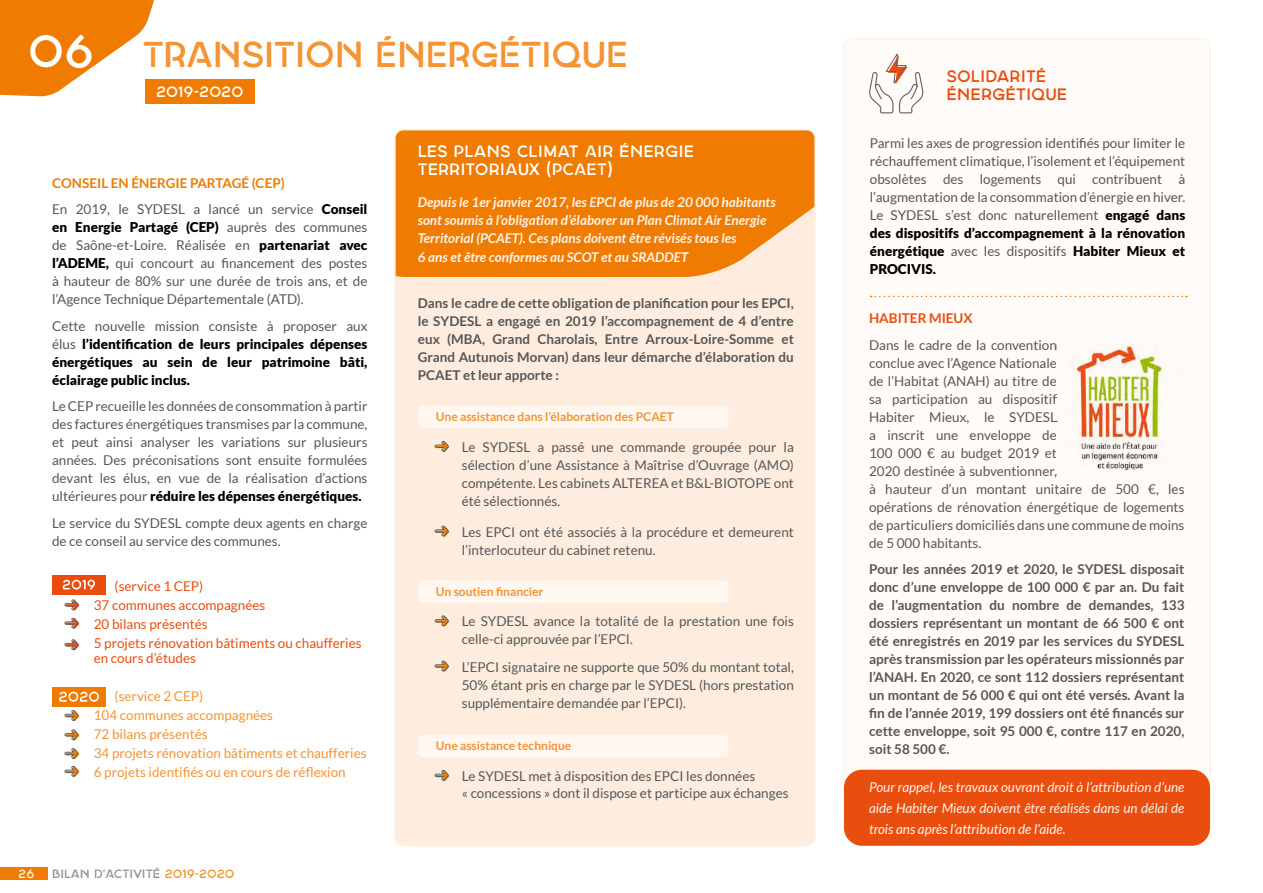
<style>
.page{position:relative;width:1263px;height:893px;background:#fff}
.page>*{position:absolute;margin:0;border:0;box-sizing:border-box;transform-origin:0 0}
.t1{font:36px "Georgina";letter-spacing:-.03em;color:#f49432}
.t2{font:16.5px/18px "Georgina";color:#fff}
.t3{font:16.5px/18px "Georgina";color:#e94e0f}
.t4{font:15px "Georgina";color:#fff}
.t5{font:13.5px/18px "Lato";color:#575756}
.t6{font:700 13.5px/18px "Lato";color:#575756;text-align:justify}
.t7{font:italic 700 13.5px/18.3px "Lato";color:#fef3e8}
.t8{font:900 13.5px/18px "Lato";color:#000;text-align:justify}
.t9{font:italic 13.5px/21px "Lato";color:#fef3e8;text-align:justify}
.t10{font:13.5px/19px "Lato";color:#f49432}
.t11{font:13.5px/19px "Lato";color:#e94e0f}
.t12{font:700 13.5px "Lato";color:#e94e0f}
.t13{font:700 12px "Lato";color:#f49432}
.t14{font:12px "Georgina";color:#90908f}
.t15{font:12px "Georgina";color:#fef3e8}
.s1{font-size:45px;color:#fff}
.s2{font-weight:700;color:#ef7b00}
.s3{font-weight:900;color:#000}
.s4{font-weight:400;color:#575756}
.s5{color:#f49432}
</style>
<div class="page">
<svg style="left:0;top:0;width:176px;height:96px"></svg>
<div style="left:0;top:867px;width:47px;height:12px;background:#ef7b00"></div>
<div style="left:844px;top:38px;width:366px;height:747px;background:#fffbf8;border-radius:9px"></div>
<div style="left:843px;top:38px;width:368px;height:748px;border:2px solid #fef3e8;border-radius:9px"></div>
<div style="left:844px;top:770px;width:366px;height:76px;background:#e94e0f;border-radius:18px"></div>
<img style="left:1072px;top:344px;width:92px;height:127px">
<svg style="left:871px;top:296px;width:316px;height:1px"></svg>
<svg style="left:869px;top:54px;width:55px;height:60px"></svg>
<div style="left:395px;top:130px;width:420px;height:716px;background:#feecde;border-radius:9px"></div>
<div style="left:397px;top:132px;width:416px;height:145px;background:#ef7b00"></div>
<div style="left:394px;top:129px;width:422px;height:717px;border:2px solid #fef3e8;border-radius:9px"></div>
<div style="left:418px;top:406px;width:310px;height:22px;background:#fff7f0"></div>
<div style="left:418px;top:580px;width:310px;height:23px;background:#fff7f0"></div>
<div style="left:418px;top:735px;width:310px;height:22px;background:#fff7f0"></div>
<svg style="left:434px;top:440px;width:15px;height:12px"></svg>
<svg style="left:434px;top:615px;width:15px;height:12px"></svg>
<svg style="left:434px;top:770px;width:15px;height:11px"></svg>
<svg style="left:434px;top:525px;width:15px;height:12px"></svg>
<svg style="left:434px;top:660px;width:15px;height:12px"></svg>
<div style="left:52px;top:575px;width:54px;height:20px;background:#e94e0f"></div>
<svg style="left:62px;top:580px;width:33px;height:10px"></svg>
<div style="left:52px;top:687px;width:54px;height:19px;background:#ef7b00"></div>
<svg style="left:59px;top:691px;width:40px;height:11px"></svg>
<svg style="left:64px;top:599px;width:15px;height:12px"></svg>
<svg style="left:64px;top:710px;width:15px;height:11px"></svg>
<svg style="left:64px;top:617px;width:15px;height:12px"></svg>
<svg style="left:64px;top:729px;width:15px;height:12px"></svg>
<svg style="left:64px;top:639px;width:15px;height:11px"></svg>
<svg style="left:64px;top:748px;width:15px;height:11px"></svg>
<svg style="left:64px;top:765px;width:15px;height:12px"></svg>
<div style="left:145px;top:80px;width:110px;height:24px;background:#ef7b00"></div>
<h1 class="t1" style="left:28px;top:35px;width:602px"><span class="s1">06</span> TRANSITION ÉNERGÉTIQUE</h1>
<p class="t4" style="left:156px;top:83px;width:89px">2019-2020</p>
<p class="t5" style="left:52px;top:170px;width:317px;line-height:26.5px"><span class="s2">CONSEIL EN ÉNERGIE PARTAGÉ (CEP)<br></span>En 2019, le SYDESL a lancé un service <span class="s3">Conseil</span></p>
<p class="t5" style="left:52px;top:218px;width:317px;text-align:justify"><span class="s3">en Energie Partagé (CEP)</span> auprès des communes de Saône-et-Loire. Réalisée en <span class="s3">partenariat avec l’ADEME,</span> qui concourt au financement des postes à hauteur de 80% sur une durée de trois ans, et de l’Agence Technique Départementale (ATD).</p>
<p class="t8" style="left:52px;top:317px;width:317px"><span class="s4">Cette nouvelle mission consiste à proposer aux élus</span> l’identification de leurs principales dépenses énergétiques au sein de leur patrimoine bâti, éclairage public inclus.</p>
<p class="t5" style="left:52px;top:397px;width:317px;text-align:justify">Le CEP recueille les données de consommation à partir des factures énergétiques transmises par la commune, et peut ainsi analyser les variations sur plusieurs années. Des préconisations sont ensuite formulées devant les élus, en vue de la réalisation d’actions ultérieures pour <span class="s3">réduire les dépenses énergétiques.</span></p>
<p class="t5" style="left:52px;top:514px;width:317px">Le service du SYDESL compte deux agents en charge de ce conseil au service des communes.</p>
<p class="t11" style="left:94px;top:577px;width:269px;text-indent:21px">(service 1 CEP)<br>37 communes accompagnées<br>20 bilans présentés<br>5 projets rénovation bâtiments ou chaufferies</p>
<p class="t11" style="left:94px;top:648px;width:104px">en cours d’études</p>
<p class="t10" style="left:94px;top:686px;width:274px;text-indent:21px">(service 2 CEP)<br>104 communes accompagnées<br>72 bilans présentés<br>34 projets rénovation bâtiments et chaufferies<br>6 projets identifiés ou en cours de réflexion</p>
<p class="t15" style="left:18px;top:867px;width:18px">26</p>
<p class="t14" style="left:52px;top:867px;width:184px">BILAN D’ACTIVITÉ <span class="s5">2019-2020</span></p>
<p class="t2" style="left:418px;top:143px;width:278px">LES PLANS CLIMAT AIR ÉNERGIE<br>TERRITORIAUX (PCAET)</p>
<p class="t7" style="left:418px;top:194px;width:359px">Depuis le 1er janvier 2017, les EPCI de plus de 20 000 habitants sont soumis à l’obligation d’élaborer un Plan Climat Air Energie Territorial (PCAET). Ces plans doivent être révisés tous les<br>6 ans et être conformes au SCOT et au SRADDET</p>
<p class="t6" style="left:418px;top:294px;width:378px">Dans le cadre de cette obligation de planification pour les EPCI, le SYDESL a engagé en 2019 l’accompagnement de 4 d’entre eux (MBA, Grand Charolais, Entre Arroux-Loire-Somme et Grand Autunois Morvan) dans leur démarche d’élaboration du PCAET et leur apporte :</p>
<p class="t13" style="left:436px;top:410px;width:239px">Une assistance dans l’élaboration des PCAET</p>
<p class="t5" style="left:462px;top:438px;width:334px;text-align:justify">Le SYDESL a passé une commande groupée pour la sélection d’une Assistance à Maîtrise d’Ouvrage (AMO) compétente. Les cabinets ALTEREA et B&amp;L-BIOTOPE ont été sélectionnés.</p>
<p class="t5" style="left:462px;top:523px;width:334px">Les EPCI ont été associés à la procédure et demeurent l’interlocuteur du cabinet retenu.</p>
<p class="t13" style="left:436px;top:585px;width:109px">Un soutien financier</p>
<p class="t5" style="left:462px;top:612px;width:334px">Le SYDESL avance la totalité de la prestation une fois celle-ci approuvée par l’EPCI.</p>
<p class="t5" style="left:462px;top:658px;width:334px;text-align:justify">L’EPCI signataire ne supporte que 50% du montant total, 50% étant pris en charge par le SYDESL (hors prestation supplémentaire demandée par l’EPCI).</p>
<p class="t13" style="left:436px;top:739px;width:137px">Une assistance technique</p>
<p class="t5" style="left:462px;top:767px;width:328px;line-height:17.5px">Le SYDESL met à disposition des EPCI les données<br>« concessions » dont il dispose et participe aux échanges</p>
<p class="t3" style="left:946px;top:68px;width:123px">SOLIDARITÉ<br>ÉNERGÉTIQUE</p>
<p class="t5" style="left:870px;top:134px;width:317px;text-align:justify">Parmi les axes de progression identifiés pour limiter le réchauffement climatique, l’isolement et l’équipement obsolètes des logements qui contribuent à l’augmentation de la consommation d’énergie en hiver.<br>Le SYDESL s’est donc naturellement <span class="s3">engagé dans des dispositifs d’accompagnement à la rénovation énergétique</span> avec les dispositifs <span class="s3">Habiter Mieux et PROCIVIS.</span></p>
<p class="t12" style="left:869px;top:311px;width:105px">HABITER MIEUX</p>
<p class="t5" style="left:869px;top:336px;width:317px">Dans le cadre de la convention<br>conclue avec l’Agence Nationale<br>de l’Habitat (ANAH) au titre de<br>sa participation au dispositif<br>Habiter Mieux, le SYDESL<br>a inscrit une enveloppe de<br>100 000 € au budget 2019 et<br>2020 destinée à subventionner,<br>à hauteur d’un montant unitaire de 500 €, les opérations de rénovation énergétique de logements de particuliers domiciliés dans une commune de moins de 5 000 habitants.</p>
<p class="t6" style="left:869px;top:560px;width:317px">Pour les années 2019 et 2020, le SYDESL disposait donc d’une enveloppe de 100 000 € par an. Du fait de l’augmentation du nombre de demandes, 133 dossiers représentant un montant de 66 500 € ont été enregistrés en 2019 par les services du SYDESL après transmission par les opérateurs missionnés par l’ANAH. En 2020, ce sont 112 dossiers représentant un montant de 56 000 € qui ont été versés. Avant la fin de l’année 2019, 199 dossiers ont été financés sur cette enveloppe, soit 95 000 €, contre 117 en 2020, soit 58 500 €.</p>
<p class="t9" style="left:869px;top:777px;width:317px">Pour rappel, les travaux ouvrant droit à l’attribution d’une aide Habiter Mieux doivent être réalisés dans un délai de trois ans après l’attribution de l’aide.</p>
</div>
